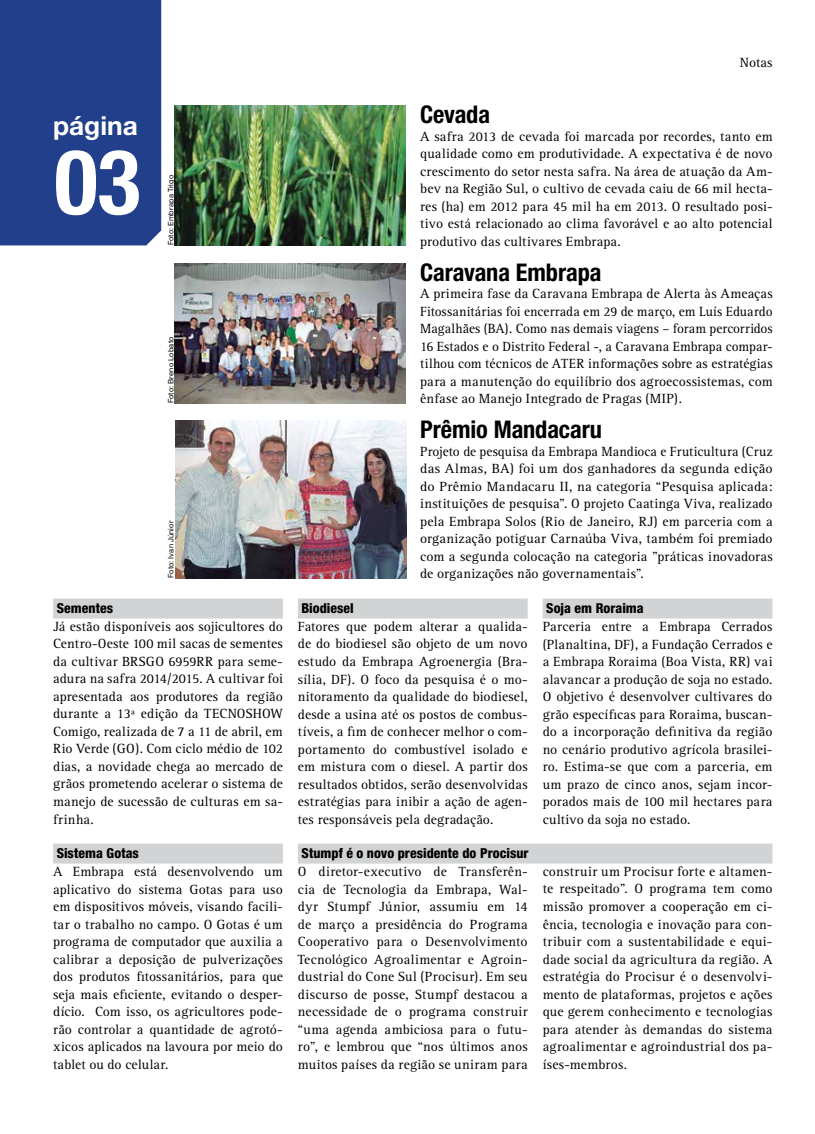
<style>
.page{position:relative;width:815px;height:1134px;background:#fff}
.page>*{position:absolute;margin:0;border:0;box-sizing:border-box;transform-origin:0 0}
.t1{font:700 condensed 90px "Helvetica Neue LT Std";color:#fff}
.t2{font:700 26.25px "Helvetica Neue LT Std";color:#fff}
.t3{font:700 condensed 24.38px "Helvetica Neue LT Std";letter-spacing:-.005em;color:#000}
.t4{font:13.75px/17.5px "Rotis Serif";letter-spacing:.01em;color:#000;text-align:justify}
.t5{font:800 condensed 13.75px "Helvetica Neue LT Std";color:#000}
.t6{font:7.5px "Helvetica Neue LT Std";letter-spacing:.02em;color:#000}
</style>
<div class="page">
<img style="left:175px;top:421px;width:231px;height:157px">
<img style="left:175px;top:106px;width:231px;height:139px">
<img style="left:175px;top:263px;width:231px;height:140px">
<div style="left:0;top:0;width:161px;height:245px;background:#223f8c"></div>
<div style="left:53px;top:598px;width:230px;height:20px;background:#d1d3d4"></div>
<div style="left:298px;top:598px;width:230px;height:20px;background:#d1d3d4"></div>
<div style="left:543px;top:598px;width:229px;height:20px;background:#d1d3d4"></div>
<div style="left:53px;top:843px;width:230px;height:20px;background:#d1d3d4"></div>
<div style="left:298px;top:843px;width:474px;height:20px;background:#d1d3d4"></div>
<h2 class="t2" style="left:53px;top:109px;width:86px">página</h2>
<h1 class="t1" style="left:54px;top:128px;width:88px">03</h1>
<p class="t6" style="left:166px;top:245px;width:72px;rotate:-90deg">Foto: Embrapa Trigo</p>
<p class="t6" style="left:166px;top:403px;width:68px;rotate:-90deg">Foto: Breno Lobato</p>
<p class="t6" style="left:166px;top:578px;width:59px;rotate:-90deg">Foto: Ivan Júnior</p>
<p class="t4" style="left:740px;top:54px;width:34px">Notas</p>
<h3 class="t3" style="left:420px;top:100px;width:71px">Cevada</h3>
<p class="t4" style="left:420px;top:128px;width:354px">A safra 2013 de cevada foi marcada por recordes, tanto em qualidade como em produtividade. A expectativa é de novo crescimento do setor nesta safra. Na área de atuação da Am&shy;bev na Região Sul, o cultivo de cevada caiu de 66 mil hecta&shy;res (ha) em 2012 para 45 mil ha em 2013. O resultado posi&shy;tivo está relacionado ao clima favorável e ao alto potencial produtivo das cultivares Embrapa.</p>
<h3 class="t3" style="left:420px;top:257px;width:183px">Caravana Embrapa</h3>
<p class="t4" style="left:420px;top:285px;width:354px">A primeira fase da Caravana Embrapa de Alerta às Ameaças Fitossanitárias foi encerrada em 29 de março, em Luís Eduardo Magalhães (BA). Como nas demais viagens – foram percorridos 16 Estados e o Distrito Federal -, a Caravana Embrapa compar&shy;tilhou com técnicos de ATER informações sobre as estratégias para a manutenção do equilíbrio dos agroecossistemas, com ênfase ao Manejo Integrado de Pragas (MIP).</p>
<h3 class="t3" style="left:420px;top:415px;width:183px">Prêmio Mandacaru</h3>
<p class="t4" style="left:420px;top:443px;width:354px">Projeto de pesquisa da Embrapa Mandioca e Fruticultura (Cruz das Almas, BA) foi um dos ganhadores da segunda edição do Prêmio Mandacaru II, na categoria “Pesquisa aplicada: instituições de pesquisa”. O projeto Caatinga Viva, realizado pela Embrapa Solos (Rio de Janeiro, RJ) em parceria com a organização potiguar Carnaúba Viva, também foi premiado com a segunda colocação na categoria "práticas inovadoras de organizações não governamentais".</p>
<p class="t5" style="left:57px;top:600px;width:58px">Sementes</p>
<p class="t5" style="left:301px;top:600px;width:54px">Biodiesel</p>
<p class="t5" style="left:546px;top:600px;width:99px">Soja em Roraima</p>
<p class="t4" style="left:53px;top:618px;width:231px">Já estão disponíveis aos sojicultores do Centro-Oeste 100 mil sacas de sementes da cultivar BRSGO 6959RR para seme&shy;adura na safra 2014/2015. A cultivar foi apresentada aos produtores da região durante a 13ª edição da TECNOSHOW Comigo, realizada de 7 a 11 de abril, em Rio Verde (GO). Com ciclo médio de 102 dias, a novidade chega ao mercado de grãos prometendo acelerar o sistema de manejo de sucessão de culturas em sa&shy;frinha.</p>
<p class="t4" style="left:298px;top:618px;width:231px">Fatores que podem alterar a qualida&shy;de do biodiesel são objeto de um novo estudo da Embrapa Agroenergia (Bra&shy;sília, DF). O foco da pesquisa é o mo&shy;nitoramento da qualidade do biodiesel, desde a usina até os postos de combus&shy;tíveis, a fim de conhecer melhor o com&shy;portamento do combustível isolado e em mistura com o diesel. A partir dos resultados obtidos, serão desenvolvidas estratégias para inibir a ação de agen&shy;tes responsáveis pela degradação.</p>
<p class="t4" style="left:543px;top:618px;width:231px">Parceria entre a Embrapa Cerrados (Planaltina, DF), a Fundação Cerrados e a Embrapa Roraima (Boa Vista, RR) vai alavancar a produção de soja no estado.<br>O objetivo é desenvolver cultivares do grão específicas para Roraima, buscan&shy;do a incorporação definitiva da região no cenário produtivo agrícola brasilei&shy;ro. Estima-se que com a parceria, em um prazo de cinco anos, sejam incor&shy;porados mais de 100 mil hectares para cultivo da soja no estado.</p>
<p class="t4" style="left:53px;top:863px;width:231px">A Embrapa está desenvolvendo um aplicativo do sistema Gotas para uso em dispositivos móveis, visando facili&shy;tar o trabalho no campo. O Gotas é um programa de computador que auxilia a calibrar a deposição de pulverizações dos produtos fitossanitários, para que seja mais eficiente, evitando o desper&shy;dício. Com isso, os agricultores pode&shy;rão controlar a quantidade de agrotó&shy;xicos aplicados na lavoura por meio do tablet ou do celular.</p>
<p class="t4" style="left:298px;top:863px;width:231px">O diretor-executivo de Transferên&shy;cia de Tecnologia da Embrapa, Wal&shy;dyr Stumpf Júnior, assumiu em 14 de março a presidência do Programa Cooperativo para o Desenvolvimento Tecnológico Agroalimentar e Agroin&shy;dustrial do Cone Sul (Procisur). Em seu discurso de posse, Stumpf destacou a necessidade de o programa construir “uma agenda ambiciosa para o futu&shy;ro”, e lembrou que “nos últimos anos muitos países da região se uniram para</p>
<p class="t5" style="left:57px;top:845px;width:84px">Sistema Gotas</p>
<p class="t5" style="left:301px;top:845px;width:229px">Stumpf é o novo presidente do Procisur</p>
<p class="t4" style="left:543px;top:863px;width:231px">construir um Procisur forte e altamen&shy;te respeitado”. O programa tem como missão promover a cooperação em ci&shy;ência, tecnologia e inovação para con&shy;tribuir com a sustentabilidade e equi&shy;dade social da agricultura da região. A estratégia do Procisur é o desenvolvi&shy;mento de plataformas, projetos e ações que gerem conhecimento e tecnologias para atender às demandas do sistema agroalimentar e agroindustrial dos pa&shy;íses-membros.</p>
</div>
